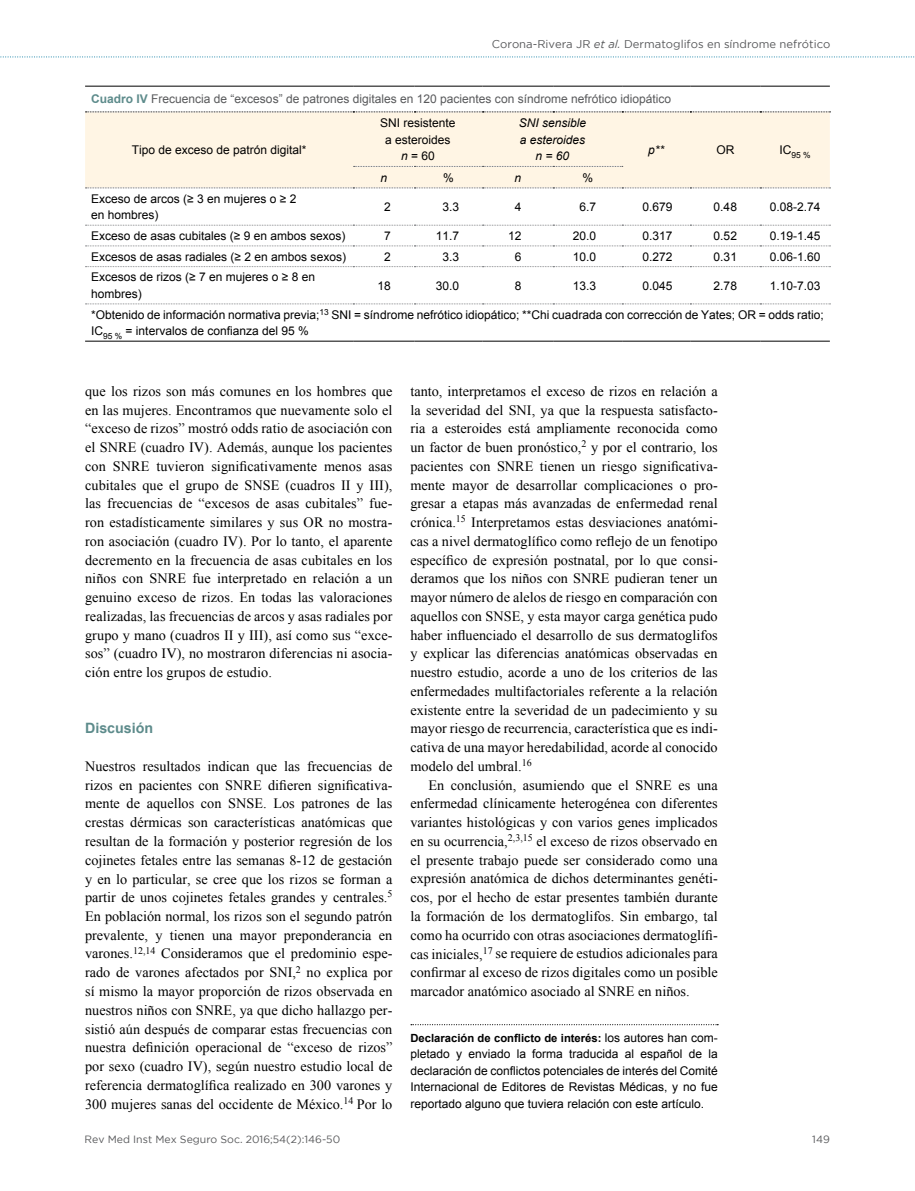
<style>
.page{position:relative;width:915px;height:1191px;background:#fff}
.page>*{position:absolute;margin:0;border:0;box-sizing:border-box;transform-origin:0 0}
.t1{font:14.25px/18.8px "Times New Roman";color:#000;text-align:justify}
.t2{font:700 14.25px "Arial";color:#5d8b8b}
.t3{font:12px/16.5px "Arial";color:#000}
.t4{font:12px "Arial";color:#58595b}
.t5{font:italic 12px/16.5px "Arial";color:#000;text-align:center}
.t6{font:11.25px "Gotham";color:#58595b}
.t7{font:700 11.25px "Arial";color:#000}
.t8{font:10.5px "Gotham";color:#58595b}
.t9{font:8.4px "Arial";color:#000}
.s1{font-style:italic}
.s2{font-weight:700;color:#5d8b8b}
.s3{font-weight:400;font-size:12px}
</style>
<div class="page">
<svg style="left:0;top:56px;width:915px;height:1px"></svg>
<svg style="left:411px;top:1024px;width:307px;height:1px"></svg>
<div style="left:85px;top:112px;width:744px;height:75px;background:#fff5e4"></div>
<svg style="left:353px;top:166px;width:269px;height:1px"></svg>
<svg style="left:85px;top:225px;width:745px;height:1px"></svg>
<svg style="left:85px;top:245px;width:745px;height:1px"></svg>
<hr style="left:85px;top:86px;width:268px;height:1px;background:#000">
<hr style="left:353px;top:86px;width:61px;height:1px;background:#000">
<hr style="left:414px;top:86px;width:68px;height:1px;background:#000">
<hr style="left:482px;top:86px;width:71px;height:1px;background:#000">
<hr style="left:553px;top:86px;width:69px;height:1px;background:#000">
<hr style="left:622px;top:86px;width:68px;height:1px;background:#000">
<hr style="left:690px;top:86px;width:70px;height:1px;background:#000">
<hr style="left:760px;top:86px;width:69px;height:1px;background:#000">
<hr style="left:85px;top:341px;width:268px;height:1px;background:#000">
<hr style="left:353px;top:341px;width:61px;height:1px;background:#000">
<hr style="left:414px;top:341px;width:68px;height:1px;background:#000">
<hr style="left:482px;top:341px;width:71px;height:1px;background:#000">
<hr style="left:553px;top:341px;width:69px;height:1px;background:#000">
<hr style="left:622px;top:341px;width:68px;height:1px;background:#000">
<hr style="left:690px;top:341px;width:70px;height:1px;background:#000">
<hr style="left:760px;top:341px;width:69px;height:1px;background:#000">
<svg style="left:85px;top:111px;width:745px;height:1px"></svg>
<svg style="left:85px;top:187px;width:745px;height:1px"></svg>
<svg style="left:85px;top:266px;width:745px;height:1px"></svg>
<svg style="left:85px;top:303px;width:745px;height:1px"></svg>
<p class="t6" style="left:491px;top:38px;width:340px">Corona-Rivera JR <span class="s1">et al.</span> Dermatoglifos en síndrome nefrótico</p>
<p class="t4" style="left:91px;top:91px;width:581px"><span class="s2">Cuadro IV</span> Frecuencia de “excesos” de patrones digitales en 120 pacientes con síndrome nefrótico idiopático</p>
<p class="t3" style="left:132px;top:142px;width:176px">Tipo de exceso de patrón digital*</p>
<p class="t3" style="left:380px;top:115px;width:77px;text-align:center">SNI resistente a esteroides<br><span class="s1">n</span> = 60</p>
<p class="t5" style="left:518px;top:115px;width:69px">SNI sensible a esteroides n = 60</p>
<p class="t5" style="left:648px;top:142px;width:18px">p**</p>
<p class="t3" style="left:716px;top:142px;width:19px">OR</p>
<p class="t9" style="left:779px;top:150px;width:33px"><sup>IC</sup>95 %</p>
<p class="t5" style="left:380px;top:169px;width:8px">n</p>
<p class="t3" style="left:443px;top:169px;width:12px">%</p>
<p class="t5" style="left:514px;top:169px;width:8px">n</p>
<p class="t3" style="left:582px;top:169px;width:12px">%</p>
<p class="t3" style="left:91px;top:190px;width:207px">Exceso de arcos (≥ 3 en mujeres o ≥ 2 en hombres)</p>
<p class="t3" style="left:384px;top:199px;width:8px">2</p>
<p class="t3" style="left:442px;top:199px;width:18px">3.3</p>
<p class="t3" style="left:514px;top:199px;width:8px">4</p>
<p class="t3" style="left:579px;top:199px;width:18px">6.7</p>
<p class="t3" style="left:642px;top:199px;width:32px">0.679</p>
<p class="t3" style="left:713px;top:199px;width:25px">0.48</p>
<p class="t3" style="left:769px;top:199px;width:52px">0.08-2.74</p>
<p class="t3" style="left:91px;top:227px;width:256px">Exceso de asas cubitales (≥ 9 en ambos sexos)</p>
<p class="t3" style="left:384px;top:227px;width:8px">7</p>
<p class="t3" style="left:435px;top:227px;width:25px">11.7</p>
<p class="t3" style="left:508px;top:227px;width:15px">12</p>
<p class="t3" style="left:572px;top:227px;width:25px">20.0</p>
<p class="t3" style="left:642px;top:227px;width:32px">0.317</p>
<p class="t3" style="left:713px;top:227px;width:25px">0.52</p>
<p class="t3" style="left:769px;top:227px;width:52px">0.19-1.45</p>
<p class="t3" style="left:91px;top:248px;width:256px">Excesos de asas radiales (≥ 2 en ambos sexos)</p>
<p class="t3" style="left:384px;top:248px;width:8px">2</p>
<p class="t3" style="left:442px;top:248px;width:18px">3.3</p>
<p class="t3" style="left:514px;top:248px;width:8px">6</p>
<p class="t3" style="left:572px;top:248px;width:25px">10.0</p>
<p class="t3" style="left:642px;top:248px;width:32px">0.272</p>
<p class="t3" style="left:713px;top:248px;width:25px">0.31</p>
<p class="t3" style="left:769px;top:248px;width:52px">0.06-1.60</p>
<p class="t3" style="left:91px;top:269px;width:225px">Excesos de rizos (≥ 7 en mujeres o ≥ 8 en hombres)</p>
<p class="t3" style="left:377px;top:277px;width:15px">18</p>
<p class="t3" style="left:435px;top:277px;width:25px">30.0</p>
<p class="t3" style="left:514px;top:277px;width:8px">8</p>
<p class="t3" style="left:572px;top:277px;width:25px">13.3</p>
<p class="t3" style="left:642px;top:277px;width:32px">0.045</p>
<p class="t3" style="left:713px;top:277px;width:25px">2.78</p>
<p class="t3" style="left:769px;top:277px;width:52px">1.10-7.03</p>
<p class="t3" style="left:91px;top:306px;width:734px">*Obtenido de información normativa previa;<sup>13</sup> SNI = síndrome nefrótico idiopático; **Chi cuadrada con corrección de Yates; OR = odds ratio;<br>IC<sub>95</sub> <sub>%</sub> = intervalos de confianza del 95 %</p>
<p class="t1" style="left:85px;top:381px;width:309px">que los rizos son más comunes en los hombres que en las mujeres. Encontramos que nuevamente solo el “exceso de rizos” mostró odds ratio de asociación con el SNRE (cuadro IV). Además, aunque los pacientes con SNRE tuvieron significativamente menos asas cubitales que el grupo de SNSE (cuadros II y III), las frecuencias de “excesos de asas cubitales” fue&shy;ron estadísticamente similares y sus OR no mostra&shy;ron asociación (cuadro IV). Por lo tanto, el aparente decremento en la frecuencia de asas cubitales en los niños con SNRE fue interpretado en relación a un genuino exceso de rizos. En todas las valoraciones realizadas, las frecuencias de arcos y asas radiales por grupo y mano (cuadros II y III), así como sus “exce&shy;sos” (cuadro IV), no mostraron diferencias ni asocia&shy;ción entre los grupos de estudio.</p>
<p class="t2" style="left:85px;top:719px;width:70px">Discusión</p>
<p class="t1" style="left:85px;top:756px;width:309px">Nuestros resultados indican que las frecuencias de rizos en pacientes con SNRE difieren significativa&shy;mente de aquellos con SNSE. Los patrones de las crestas dérmicas son características anatómicas que resultan de la formación y posterior regresión de los cojinetes fetales entre las semanas 8-12 de gestación y en lo particular, se cree que los rizos se forman a partir de unos cojinetes fetales grandes y centrales.<sup>5<br></sup>En población normal, los rizos son el segundo patrón prevalente, y tienen una mayor preponderancia en varones.<sup>12,14</sup> Consideramos que el predominio espe&shy;rado de varones afectados por SNI,<sup>2</sup> no explica por sí mismo la mayor proporción de rizos observada en nuestros niños con SNRE, ya que dicho hallazgo per&shy;sistió aún después de comparar estas frecuencias con nuestra definición operacional de “exceso de rizos” por sexo (cuadro IV), según nuestro estudio local de referencia dermatoglífica realizado en 300 varones y 300 mujeres sanas del occidente de México.<sup>14</sup> Por lo</p>
<p class="t1" style="left:410px;top:381px;width:309px">tanto, interpretamos el exceso de rizos en relación a la severidad del SNI, ya que la respuesta satisfacto&shy;ria a esteroides está ampliamente reconocida como un factor de buen pronóstico,<sup>2</sup> y por el contrario, los pacientes con SNRE tienen un riesgo significativa&shy;mente mayor de desarrollar complicaciones o pro&shy;gresar a etapas más avanzadas de enfermedad renal crónica.<sup>15</sup> Interpretamos estas desviaciones anatómi&shy;cas a nivel dermatoglífico como reflejo de un fenotipo específico de expresión postnatal, por lo que consi&shy;deramos que los niños con SNRE pudieran tener un mayor número de alelos de riesgo en comparación con aquellos con SNSE, y esta mayor carga genética pudo haber influenciado el desarrollo de sus dermatoglifos y explicar las diferencias anatómicas observadas en nuestro estudio, acorde a uno de los criterios de las enfermedades multifactoriales referente a la relación existente entre la severidad de un padecimiento y su mayor riesgo de recurrencia, característica que es indi&shy;cativa de una mayor heredabilidad, acorde al conocido modelo del umbral.<sup>16</sup></p>
<p class="t1" style="left:410px;top:775px;width:309px;text-indent:18px">En conclusión, asumiendo que el SNRE es una enfermedad clínicamente heterogénea con diferentes variantes histológicas y con varios genes implicados en su ocurrencia,<sup>2,3,15</sup> el exceso de rizos observado en el presente trabajo puede ser considerado como una expresión anatómica de dichos determinantes genéti&shy;cos, por el hecho de estar presentes también durante la formación de los dermatoglifos. Sin embargo, tal como ha ocurrido con otras asociaciones dermatoglífi&shy;cas iniciales,<sup>17</sup> se requiere de estudios adicionales para confirmar al exceso de rizos digitales como un posible marcador anatómico asociado al SNRE en niños.</p>
<p class="t7" style="left:410px;top:1030px;width:309px">Declaración de conflicto de interés: <span class="s3">los autores han com-</span></p>
<p class="t3" style="left:410px;top:1046px;width:309px;text-align:justify">pletado y enviado la forma traducida al español de la declaración de conflictos potenciales de interés del Comité Internacional de Editores de Revistas Médicas, y no fue reportado alguno que tuviera relación con este artículo.</p>
<p class="t8" style="left:85px;top:1133px;width:257px">Rev Med Inst Mex Seguro Soc. 2016;54(2):146-50</p>
<p class="t8" style="left:812px;top:1133px;width:19px">149</p>
</div>
